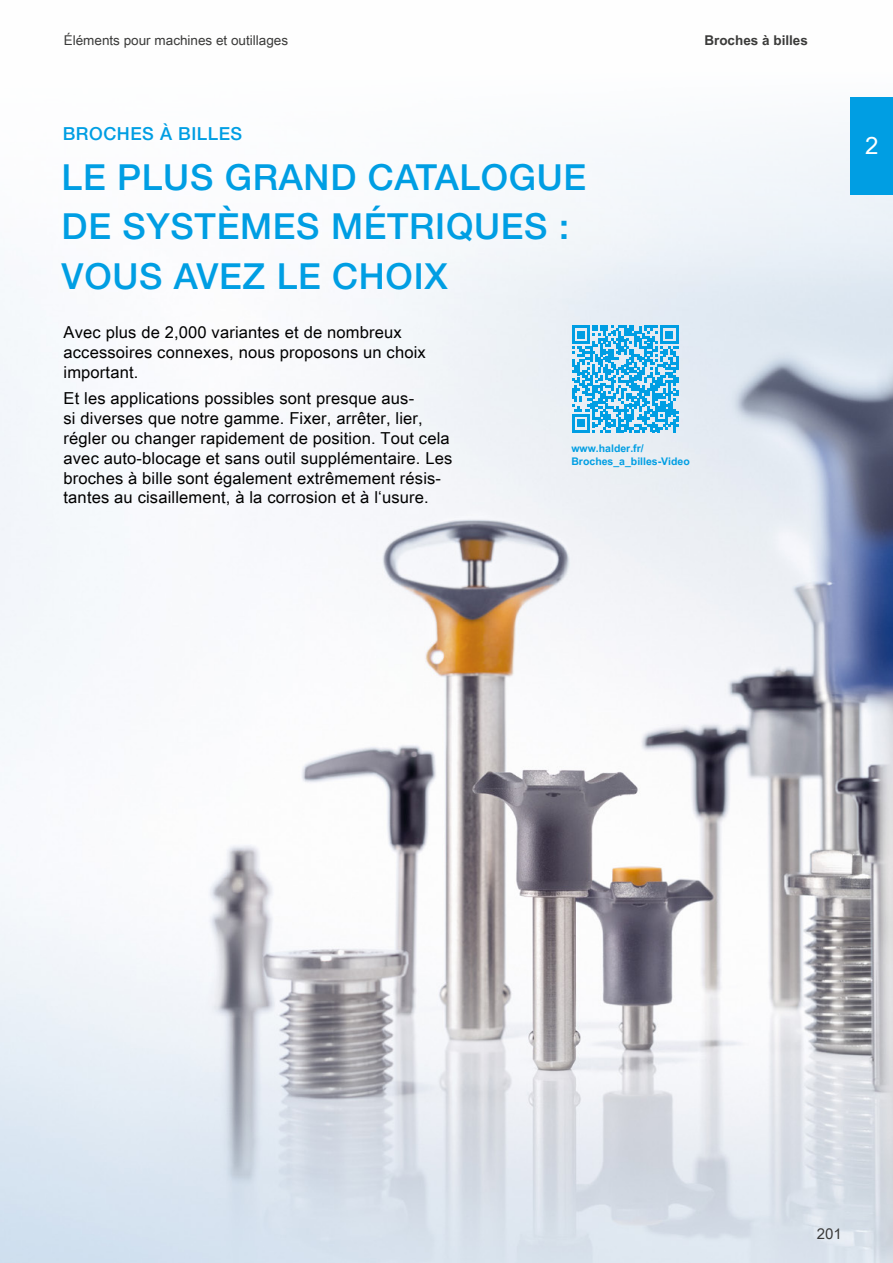
<style>
.page{position:relative;width:893px;height:1263px;background:#fff}
.page>*{position:absolute;margin:0;border:0;box-sizing:border-box;transform-origin:0 0}
.t1{font:500 36px/49.5px "Helvetica Neue LT Std";letter-spacing:.02em;color:#009ee3}
.t2{font:24px "Arial Unicode MS";color:#fff}
.t3{font:500 18px "Helvetica Neue LT Std";letter-spacing:.03em;color:#009ee3}
.t4{font:16.5px/19.8px "Arial Unicode MS";letter-spacing:.01em;color:#000}
.t5{font:15px "Arial Unicode MS";color:#3b3b3a}
.t6{font:13.5px "Arial Unicode MS";color:#3b3b3a}
.t7{font:700 13.5px "Arial Unicode MS";color:#3b3b3a}
.t8{font:700 10.5px/12.6px "Arial Unicode MS";color:#009ee3}
</style>
<div class="page">
<img style="left:0;top:133px;width:893px;height:1130px">
<div style="left:850px;top:97px;width:43px;height:97px;background:#009ee3"></div>
<svg style="left:572px;top:326px;width:106px;height:106px;background:#5ebee9"></svg>
<p class="t6" style="left:64px;top:30px;width:226px">Éléments pour machines et outillages</p>
<p class="t7" style="left:704px;top:30px;width:105px">Broches à billes</p>
<p class="t3" style="left:63px;top:123px;width:181px">BROCHES À BILLES</p>
<h1 class="t1" style="left:62px;top:152px;width:526px">LE PLUS GRAND CATALOGUE<br>DE SYSTÈMES MÉTRIQUES :<br>VOUS AVEZ LE CHOIX</h1>
<p class="t4" style="left:64px;top:322px;width:364px">Avec plus de 2,000 variantes et de nombreux accessoires connexes, nous proposons un choix important.</p>
<p class="t4" style="left:64px;top:388px;width:390px">Et les applications possibles sont presque aus-<br>si diverses que notre gamme. Fixer, arrêter, lier, régler ou changer rapidement de position. Tout cela avec auto-blocage et sans outil supplémentaire. Les broches à bille sont également extrêmement résis&shy;tantes au cisaillement, à la corrosion et à l‘usure.</p>
<p class="t8" style="left:571px;top:443px;width:120px">www.halder.fr/<br>Broches_a_billes-Video</p>
<h2 class="t2" style="left:865px;top:128px;width:15px">2</h2>
<p class="t5" style="left:817px;top:1223px;width:27px">201</p>
</div>
